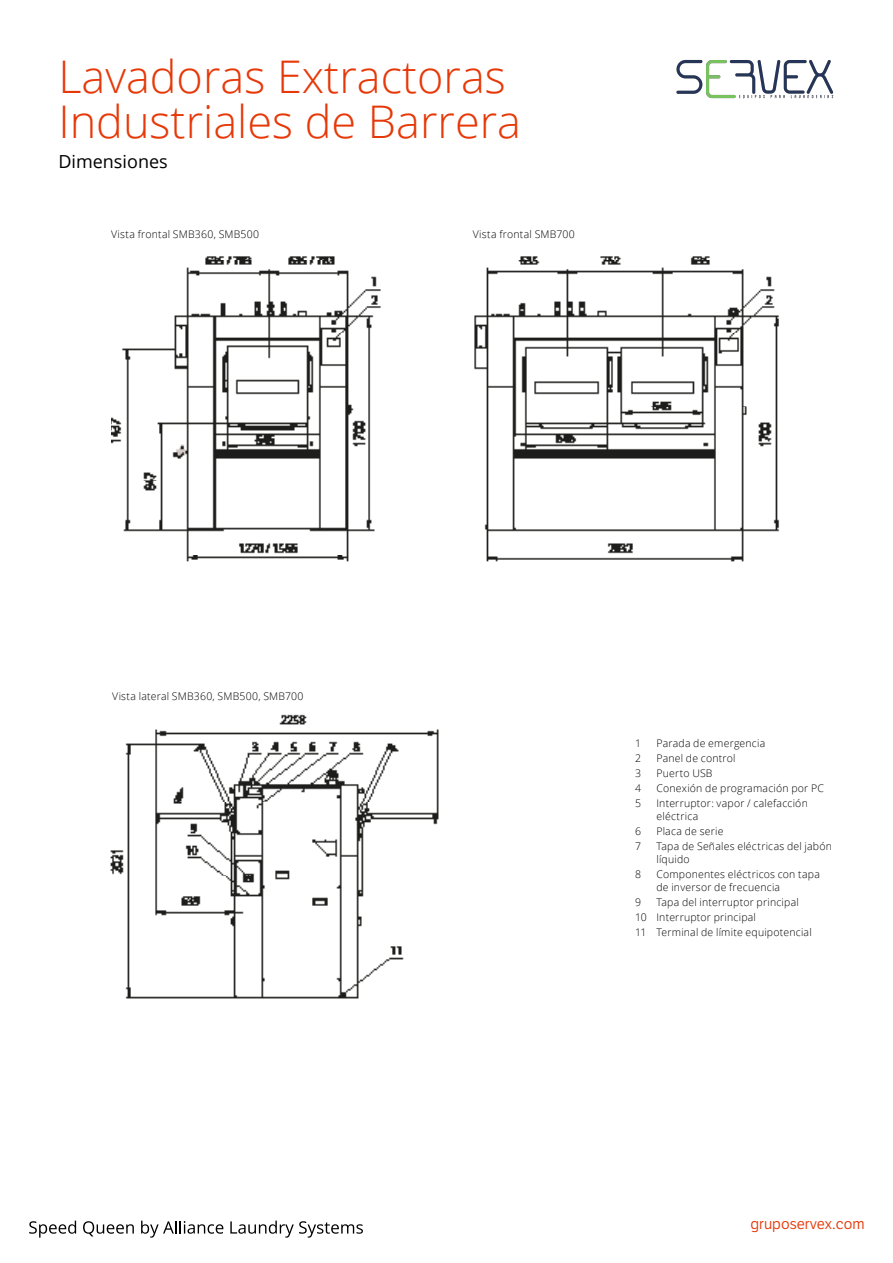
<style>
.page{position:relative;width:893px;height:1263px;background:#fff}
.page>*{position:absolute;margin:0;border:0;box-sizing:border-box;transform-origin:0 0}
.t1{font:300 45px/45px "Open Sans";color:#e63808}
.t2{font:18px "Open Sans";color:#000}
.t3{font:15px "LFT Etica";color:#e63808}
.t4{font:300 10.5px/12.6px "Open Sans";letter-spacing:.02em;color:#000}
</style>
<div class="page">
<svg style="left:29px;top:1220px;width:47px;height:17px"></svg>
<svg style="left:83px;top:1221px;width:51px;height:15px"></svg>
<svg style="left:141px;top:1220px;width:82px;height:17px"></svg>
<svg style="left:230px;top:1220px;width:133px;height:17px"></svg>
<img style="left:111px;top:256px;width:668px;height:306px">
<img style="left:110px;top:714px;width:329px;height:285px">
<img style="left:676px;top:59px;width:158px;height:40px">
<h1 class="t1" style="left:58px;top:53px;width:464px">Lavadoras Extractoras<br>Industriales de Barrera</h1>
<h2 class="t2" style="left:58px;top:149px;width:111px">Dimensiones</h2>
<p class="t4" style="left:111px;top:228px;width:150px">Vista frontal SMB360, SMB500</p>
<p class="t4" style="left:473px;top:228px;width:104px">Vista frontal SMB700</p>
<p class="t4" style="left:112px;top:689px;width:193px">Vista lateral SMB360, SMB500, SMB700</p>
<p class="t4" style="left:635px;top:736px;width:7px">1</p>
<p class="t4" style="left:656px;top:736px;width:110px">Parada de emergencia</p>
<p class="t4" style="left:635px;top:751px;width:7px">2</p>
<p class="t4" style="left:656px;top:751px;width:81px">Panel de control</p>
<p class="t4" style="left:635px;top:767px;width:7px">3</p>
<p class="t4" style="left:656px;top:767px;width:58px">Puerto USB</p>
<p class="t4" style="left:635px;top:782px;width:7px">4</p>
<p class="t4" style="left:656px;top:782px;width:169px">Conexión de programación por PC</p>
<p class="t4" style="left:635px;top:797px;width:7px">5</p>
<p class="t4" style="left:656px;top:797px;width:153px">Interruptor: vapor / calefacción eléctrica</p>
<p class="t4" style="left:635px;top:825px;width:7px">6</p>
<p class="t4" style="left:656px;top:825px;width:69px">Placa de serie</p>
<p class="t4" style="left:635px;top:840px;width:7px">7</p>
<p class="t4" style="left:656px;top:840px;width:177px">Tapa de Señales eléctricas del jabón líquido</p>
<p class="t4" style="left:635px;top:867px;width:7px">8</p>
<p class="t4" style="left:656px;top:867px;width:165px">Componentes eléctricos con tapa de inversor de frecuencia</p>
<p class="t4" style="left:635px;top:895px;width:7px">9</p>
<p class="t4" style="left:635px;top:894px;width:178px;line-height:15.1px;text-indent:21px">Tapa del interruptor principal<br>10 Interruptor principal<br>11 Terminal de límite equipotencial</p>
<h3 class="t3" style="left:750px;top:1215px;width:116px">gruposervex.com</h3>
</div>
